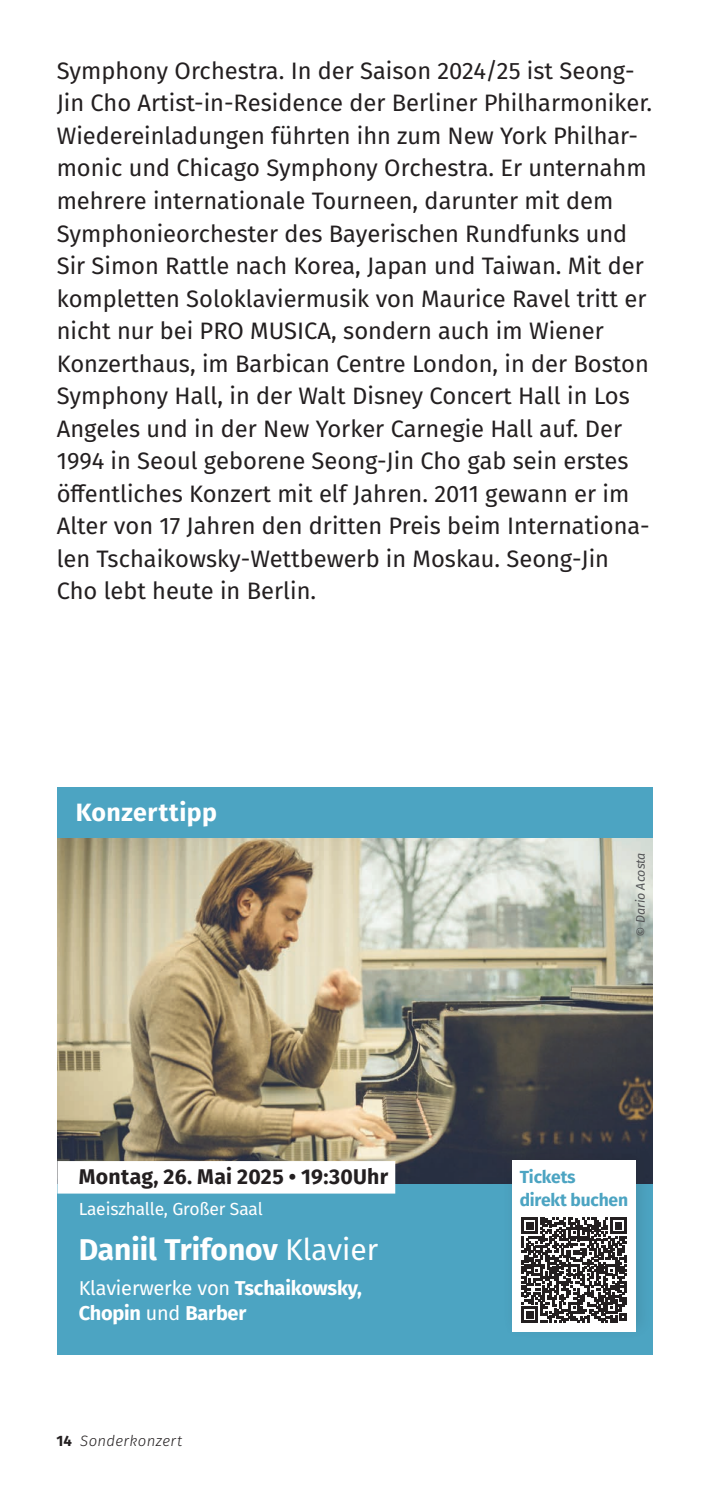
<style>
.page{position:relative;width:709px;height:1489px;background:#fff}
.page>*{position:absolute;margin:0;border:0;box-sizing:border-box;transform-origin:0 0}
.Konzerttipps_-_Werke{font:700 30px "Fira Sans";color:#fff}
.Datum_m_Balken{font:700 25px "Fira Sans";letter-spacing:.02em;color:#fff}
.Fließtext{font:23.75px/32.5px "Fira Sans";color:#231f20}
.Datum_m_Balken-2{font:700 21.25px "Fira Sans";letter-spacing:.01em;color:#231f20}
.Konzerttipps_-_Werke-2{font:700 20px/25px "Fira Sans";letter-spacing:-.01em;color:#fff}
.Konzerttipps_-_Werke-3{font:17.5px "Fira Sans";letter-spacing:-.01em;color:#fff}
.t1{font:700 17.5px/22.5px "Fira Sans";letter-spacing:-.01em;color:#4ca4c2}
.t2{font:italic 300 15px "Fira Sans";letter-spacing:.025em;color:#231f20}
.Fotocredit{font:italic 12.5px "Fira Sans";color:#545557}
.s1{font-weight:400}
.s2{font-weight:700;font-style:normal}
</style>
<div class="page">
<img style="left:58px;top:837px;width:594px;height:346px">
<div style="left:57px;top:1183px;width:595px;height:171px;background:#4ca4c2"></div>
<div style="left:57px;top:1160px;width:338px;height:33px;background:#fff"></div>
<div style="left:502px;top:1141px;width:151px;height:198px;background:#231f20;opacity:.14"></div>
<div style="left:511px;top:1160px;width:124px;height:172px;background:#fff"></div>
<svg style="left:521px;top:1217px;width:105px;height:105px"></svg>
<div style="left:57px;top:787px;width:595px;height:50px;background:#4ca4c2"></div>
<p class="Fließtext" style="left:57px;top:54px;width:597px">Symphony Orchestra. In der Saison 2024/25 ist Seong-Jin Cho Artist-in-Residence der Berliner Philharmoniker.<br>Wiedereinladungen führten ihn zum New York Philhar&shy;monic und Chicago Symphony Orchestra. Er unternahm mehrere internationale Tourneen, darunter mit dem Symphonieorchester des Bayerischen Rundfunks und Sir Simon Rattle nach Korea, Japan und Taiwan. Mit der kompletten Soloklaviermusik von Maurice Ravel tritt er nicht nur bei PRO MUSICA, sondern auch im Wiener Konzerthaus, im Barbican Centre London, in der Boston Symphony Hall, in der Walt Disney Concert Hall in Los Angeles und in der New Yorker Carnegie Hall auf. Der 1994 in Seoul geborene Seong-Jin Cho gab sein erstes öffentliches Konzert mit elf Jahren. 2011 gewann er im Alter von 17 Jahren den dritten Preis beim Internationa&shy;len Tschaikowsky-Wettbewerb in Moskau. Seong-Jin Cho lebt heute in Berlin.</p>
<p class="Datum_m_Balken" style="left:76px;top:790px;width:143px">Konzerttipp</p>
<p class="Datum_m_Balken-2" style="left:79px;top:1158px;width:311px">Montag, 26. Mai 2025 • 19:30Uhr</p>
<p class="Konzerttipps_-_Werke-3" style="left:79px;top:1195px;width:186px">Laeiszhalle, Großer Saal</p>
<p class="Konzerttipps_-_Werke" style="left:79px;top:1223px;width:301px">Daniil Trifonov <span class="s1">Klavier</span></p>
<p class="Konzerttipps_-_Werke-2" style="left:79px;top:1273px;width:285px"><span class="s1">Klavierwerke von</span> Tschaikowsky,<br>Chopin <span class="s1">und</span> Barber</p>
<p class="t2" style="left:56px;top:1430px;width:127px"><span class="s2">14</span> Sonderkonzert</p>
<p class="Fotocredit" style="left:631px;top:936px;width:86px;rotate:-90deg">© Dario Acosta</p>
<p class="t1" style="left:519px;top:1164px;width:110px">Tickets<br>direkt buchen</p>
</div>
